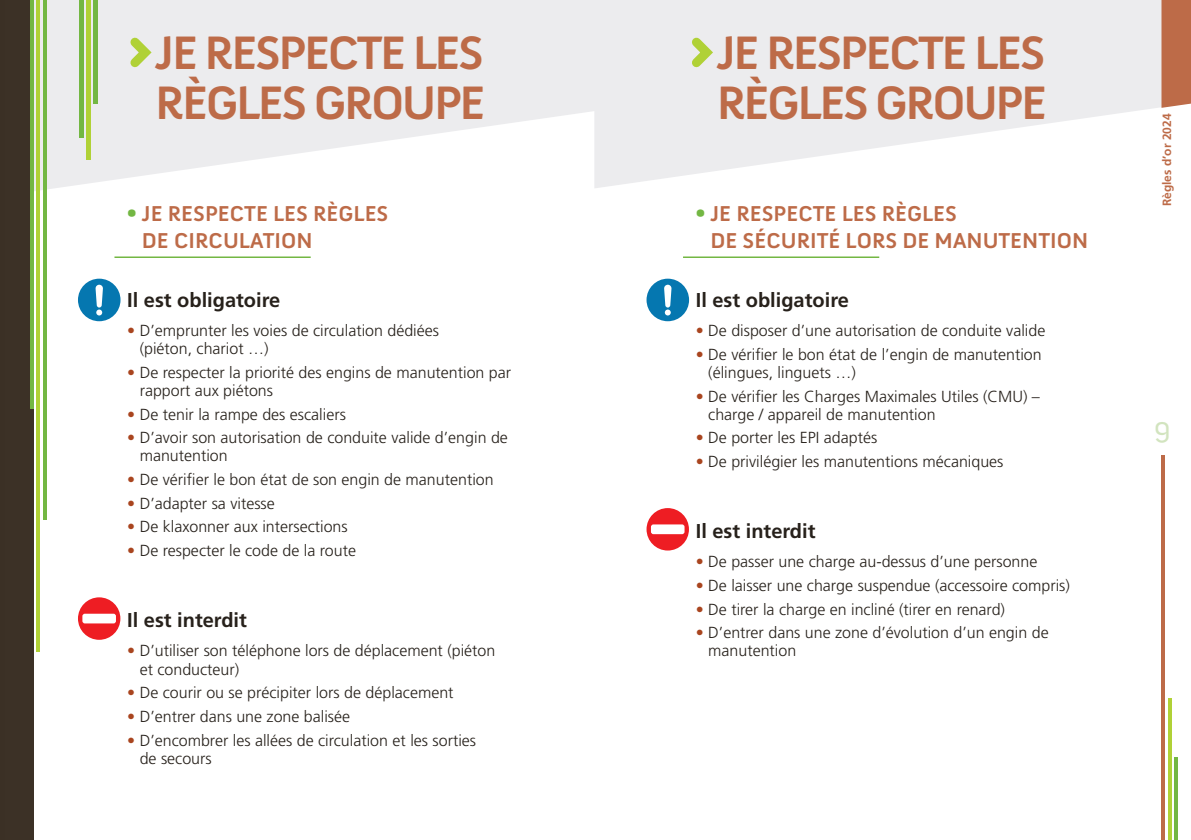
<style>
.page{position:relative;width:1191px;height:840px;background:#fff}
.page>*{position:absolute;margin:0;border:0;box-sizing:border-box;transform-origin:0 0}
.t1{font:700 48px/50px "Anivers";letter-spacing:-.05em;color:#bd6b48}
.t2{font:30px "Anivers";color:#d2e4bf}
.t3{font:700 22px/27px "Anivers";color:#bd6b48}
.t4{font:700 20px "Frutiger";color:#27211b}
.t5{font:300 16px/18px "Frutiger";color:#27211b}
.t6{font:700 12px "Frutiger";color:#bd6b48}
.s1{color:#73b743}
.s2{color:#a9451f}
</style>
<div class="page">
<svg style="left:595px;top:0;width:566px;height:188px;fill:#ececee"></svg>
<svg style="left:34px;top:0;width:561px;height:196px;fill:#ececee"></svg>
<div style="left:1161px;top:0;width:30px;height:108px;background:#bd6b48"></div>
<div style="left:0;top:0;width:34px;height:839px;background:#3c3126"></div>
<hr style="left:30px;top:0;width:4px;height:408px;background:#73b743">
<hr style="left:36px;top:0;width:4px;height:651px;background:#b0d136">
<hr style="left:43px;top:0;width:3px;height:519px;background:#73b743">
<hr style="left:1161px;top:455px;width:4px;height:384px;background:#bd6b48">
<svg style="left:1168px;top:698px;width:3px;height:141px"></svg>
<hr style="left:1174px;top:757px;width:3px;height:82px;background:#73b743">
<hr style="left:683px;top:256px;width:196px;height:2px;background:#73b743">
<hr style="left:114px;top:256px;width:197px;height:2px;background:#73b743">
<div style="left:646px;top:508px;width:43px;height:42px;background:#ee1d23;border-radius:50%"></div>
<div style="left:651px;top:524px;width:33px;height:10px;background:#fff;border-radius:2px"></div>
<div style="left:78px;top:597px;width:42px;height:42px;background:#ee1d23;border-radius:50%"></div>
<div style="left:82px;top:613px;width:34px;height:10px;background:#fff;border-radius:2px"></div>
<div style="left:646px;top:278px;width:43px;height:43px;background:#0577b0;border-radius:50%"></div>
<svg style="left:664px;top:284px;width:7px;height:31px"></svg>
<div style="left:78px;top:278px;width:42px;height:43px;background:#0577b0;border-radius:50%"></div>
<svg style="left:95px;top:284px;width:8px;height:31px"></svg>
<svg style="left:122px;top:29px;width:36px;height:46px;background:#e0e6ca"></svg>
<svg style="left:683px;top:29px;width:36px;height:46px;background:#e0e6ca"></svg>
<div style="left:93px;top:0;width:5px;height:104px;background:#73b743"></div>
<div style="left:86px;top:0;width:5px;height:159px;background:#b0d136"></div>
<div style="left:79px;top:0;width:5px;height:137px;background:#73b743"></div>
<h1 class="t1" style="left:155px;top:29px;width:332px">JE RESPECTE LES<br>RÈGLES GROUPE</h1>
<h1 class="t1" style="left:716px;top:29px;width:332px">JE RESPECTE LES<br>RÈGLES GROUPE</h1>
<h3 class="t3" style="left:142px;top:200px;width:248px;text-indent:-15px"><span class="s1">•</span> JE RESPECTE LES RÈGLES<br>DE CIRCULATION</h3>
<p class="t4" style="left:127px;top:288px;width:155px">Il est obligatoire</p>
<p class="t5" style="left:140px;top:321px;width:301px;text-indent:-12px"><span class="s2">•</span> D’emprunter les voies de circulation dédiées (piéton, chariot …)</p>
<p class="t5" style="left:140px;top:363px;width:373px;text-indent:-12px"><span class="s2">•</span> De respecter la priorité des engins de manutention par rapport aux piétons</p>
<p class="t5" style="left:127px;top:405px;width:220px"><span class="s2">•</span> De tenir la rampe des escaliers</p>
<p class="t5" style="left:140px;top:428px;width:370px;text-indent:-12px"><span class="s2">•</span> D’avoir son autorisation de conduite valide d’engin de manutention</p>
<p class="t5" style="left:127px;top:470px;width:368px"><span class="s2">•</span> De vérifier le bon état de son engin de manutention</p>
<p class="t5" style="left:127px;top:494px;width:149px"><span class="s2">•</span> D’adapter sa vitesse</p>
<p class="t5" style="left:127px;top:517px;width:222px"><span class="s2">•</span> De klaxonner aux intersections</p>
<p class="t5" style="left:127px;top:541px;width:230px"><span class="s2">•</span> De respecter le code de la route</p>
<p class="t4" style="left:127px;top:608px;width:121px">Il est interdit</p>
<p class="t5" style="left:140px;top:641px;width:357px;text-indent:-12px"><span class="s2">•</span> D’utiliser son téléphone lors de déplacement (piéton et conducteur)</p>
<p class="t5" style="left:127px;top:683px;width:328px"><span class="s2">•</span> De courir ou se précipiter lors de déplacement</p>
<p class="t5" style="left:127px;top:707px;width:224px"><span class="s2">•</span> D’entrer dans une zone balisée</p>
<p class="t5" style="left:140px;top:730px;width:338px;text-indent:-12px"><span class="s2">•</span> D’encombrer les allées de circulation et les sorties de secours</p>
<h3 class="t3" style="left:710px;top:200px;width:379px;text-indent:-15px"><span class="s1">•</span> JE RESPECTE LES RÈGLES<br>DE SÉCURITÉ LORS DE MANUTENTION</h3>
<p class="t4" style="left:696px;top:288px;width:155px">Il est obligatoire</p>
<p class="t5" style="left:696px;top:321px;width:351px"><span class="s2">•</span> De disposer d’une autorisation de conduite valide</p>
<p class="t5" style="left:708px;top:345px;width:335px;text-indent:-12px"><span class="s2">•</span> De vérifier le bon état de l’engin de manutention (élingues, linguets …)</p>
<p class="t5" style="left:708px;top:387px;width:333px;text-indent:-12px"><span class="s2">•</span> De vérifier les Charges Maximales Utiles (CMU) – charge / appareil de manutention</p>
<p class="t5" style="left:696px;top:428px;width:183px"><span class="s2">•</span> De porter les EPI adaptés</p>
<p class="t5" style="left:696px;top:452px;width:309px"><span class="s2">•</span> De privilégier les manutentions mécaniques</p>
<p class="t4" style="left:696px;top:519px;width:121px">Il est interdit</p>
<p class="t5" style="left:696px;top:552px;width:343px"><span class="s2">•</span> De passer une charge au-dessus d’une personne</p>
<p class="t5" style="left:696px;top:576px;width:375px"><span class="s2">•</span> De laisser une charge suspendue (accessoire compris)</p>
<p class="t5" style="left:696px;top:600px;width:311px"><span class="s2">•</span> De tirer la charge en incliné (tirer en renard)</p>
<p class="t5" style="left:708px;top:623px;width:342px;text-indent:-12px"><span class="s2">•</span> D’entrer dans une zone d’évolution d’un engin de manutention</p>
<p class="t6" style="left:1159px;top:206px;width:94px;rotate:-90deg">Règles d’or 2024</p>
<h2 class="t2" style="left:1154px;top:411px;width:18px">9</h2>
</div>
